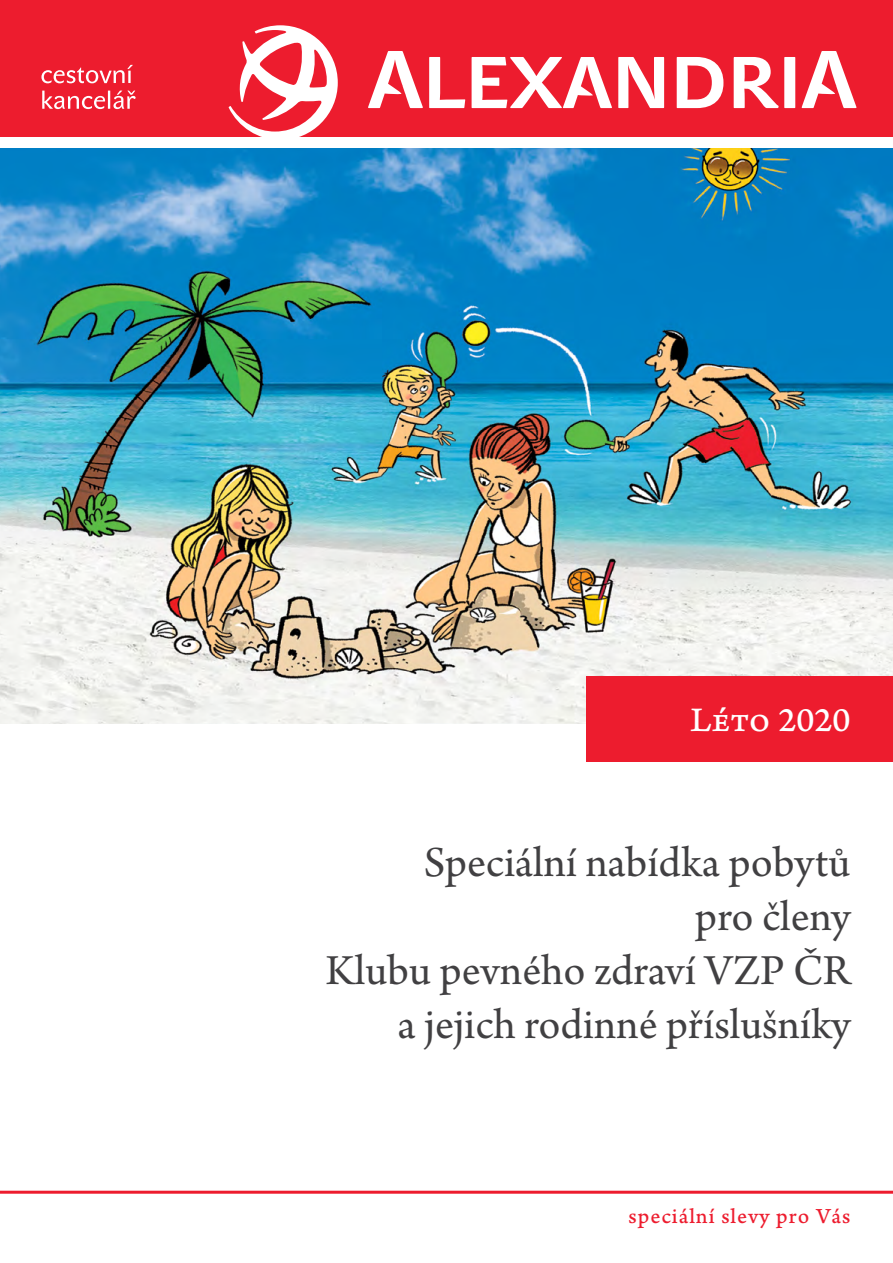
<style>
.page{position:relative;width:893px;height:1263px;background:#fff}
.page>*{position:absolute;margin:0;border:0;box-sizing:border-box;transform-origin:0 0}
.t1{font:45px/54px "Arno Pro";color:#414042;text-align:right}
.t2{font:36px "Arno Pro Caption";color:#fff}
.t3{font:22.5px "Arno Pro Caption";letter-spacing:.04em;color:#ed1c2e}
</style>
<div class="page">
<hr style="left:0;top:1191px;width:893px;height:3px;background:#ed1c2e">
<div style="left:0;top:0;width:893px;height:136px;background:#ed1c2e"></div>
<svg style="left:229px;top:25px;width:628px;height:112px"></svg>
<svg style="left:41px;top:65px;width:95px;height:44px"></svg>
<img style="left:0;top:149px;width:893px;height:574px">
<div style="left:587px;top:676px;width:306px;height:85px;background:#ed1c2e"></div>
<p class="t2" style="left:690px;top:698px;width:162px">Léto 2020</p>
<p class="t1" style="left:326px;top:837px;width:526px">Speciální nabídka pobytů<br>pro členy<br>Klubu pevného zdraví VZP ČR a jejich rodinné příslušníky</p>
<p class="t3" style="left:629px;top:1202px;width:223px">speciální slevy pro Vás</p>
</div>
